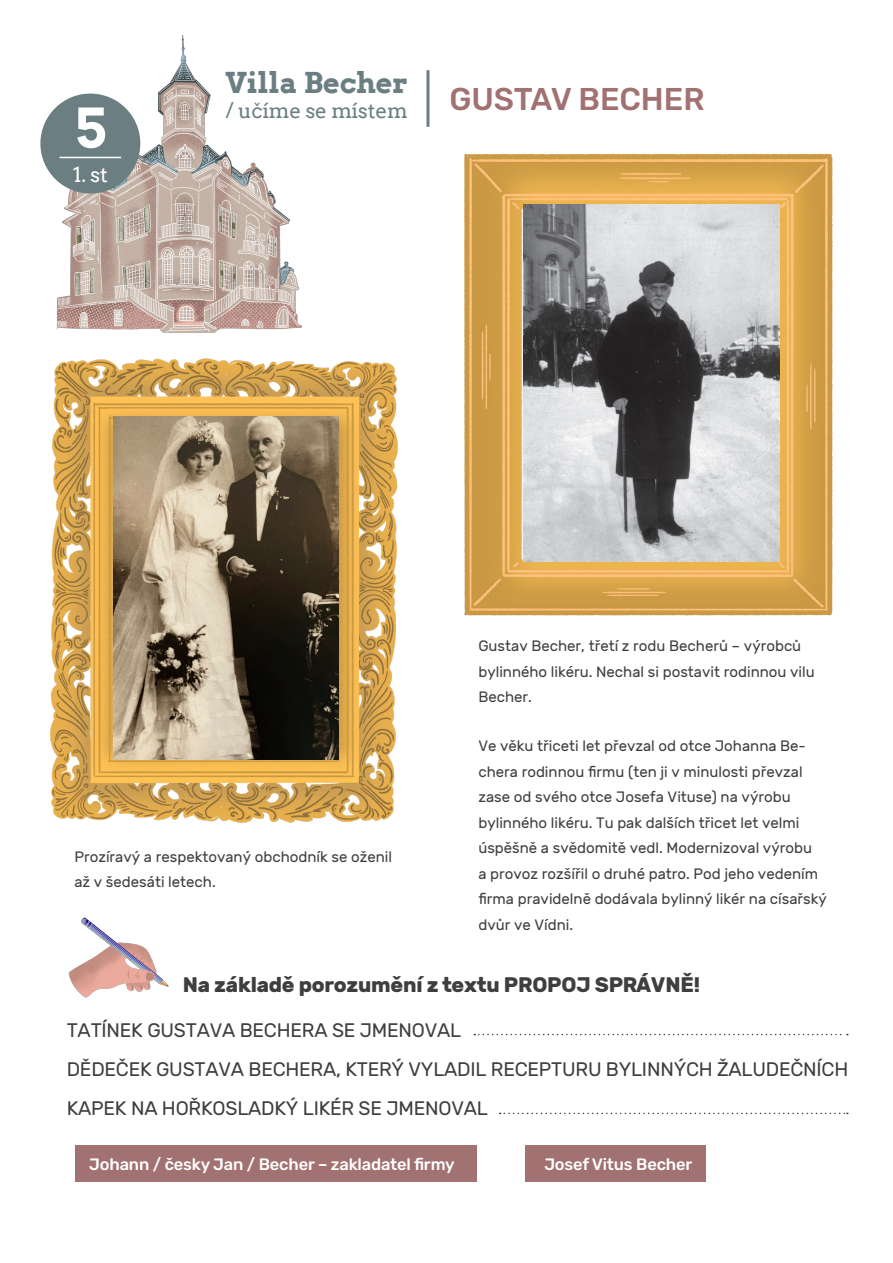
<style>
.page{position:relative;width:893px;height:1263px;background:#fff}
.page>*{position:absolute;margin:0;border:0;box-sizing:border-box;transform-origin:0 0}
.t1{font:700 54px "Arvo";color:#fff}
.t2{font:500 31.5px "Rubik";color:#a27171}
.t3{font:700 28.8px "Arvo";color:#6b7f83}
.t4{font:700 21px "Rubik";letter-spacing:-.01em;color:#3e3e3f}
.t5{font:21px "Arvo";color:#fff}
.t6{font:20.85px "Arvo";letter-spacing:-.01em;color:#6b7f83}
.t7{font:19.5px/39px "Rubik";letter-spacing:-.01em;color:#3e3e3f}
.t8{font:500 16.5px "Rubik";letter-spacing:-.01em;color:#fff}
.t9{font:15px/25.5px "Rubik";color:#3e3e3f}
</style>
<div class="page">
<div style="left:75px;top:1146px;width:402px;height:36px;background:#a27171"></div>
<div style="left:526px;top:1146px;width:180px;height:36px;background:#a27171"></div>
<img style="left:48px;top:35px;width:254px;height:292px">
<img style="left:464px;top:153px;width:369px;height:463px">
<img style="left:523px;top:205px;width:256px;height:356px">
<div style="left:40px;top:94px;width:100px;height:99px;background:#6b7f83;border-radius:50%"></div>
<hr style="left:60px;top:157px;width:61px;height:1px;background:#fff">
<svg style="left:474px;top:1034px;width:374px;height:1px"></svg>
<svg style="left:500px;top:1113px;width:348px;height:1px"></svg>
<img style="left:68px;top:917px;width:101px;height:81px">
<img style="left:50px;top:327px;width:348px;height:496px">
<img style="left:114px;top:417px;width:224px;height:343px">
<hr style="left:426px;top:70px;width:3px;height:57px;background:#6b7f83">
<p class="t1" style="left:74px;top:94px;width:33px">5</p>
<p class="t5" style="left:73px;top:162px;width:37px">1. st</p>
<p class="t3" style="left:225px;top:65px;width:184px">Villa Becher</p>
<p class="t6" style="left:225px;top:98px;width:184px">/ učíme se místem</p>
<p class="t2" style="left:449px;top:76px;width:257px">GUSTAV BECHER</p>
<p class="t9" style="left:74px;top:844px;width:319px">Prozíravý a respektovaný obchodník se oženil až v šedesáti letech.</p>
<p class="t9" style="left:478px;top:634px;width:338px">Gustav Becher, třetí z rodu Becherů – výrobců bylinného likéru. Nechal si postavit rodinnou vilu<br>Becher.</p>
<p class="t9" style="left:478px;top:734px;width:350px">Ve věku třiceti let převzal od otce Johanna Be&shy;chera rodinnou firmu (ten ji v minulosti převzal zase od svého otce Josefa Vituse) na výrobu bylinného likéru. Tu pak dalších třicet let velmi úspěšně a svědomitě vedl. Modernizoval výrobu<br>a provoz rozšířil o druhé patro. Pod jeho vedením firma pravidelně dodávala bylinný likér na císařský dvůr ve Vídni.</p>
<p class="t4" style="left:183px;top:972px;width:519px">Na základě porozumění z textu PROPOJ SPRÁVNĚ!</p>
<p class="t7" style="left:67px;top:1011px;width:396px">TATÍNEK GUSTAVA BECHERA SE JMENOVAL</p>
<p class="t7" style="left:67px;top:1050px;width:783px">DĚDEČEK GUSTAVA BECHERA, KTERÝ VYLADIL RECEPTURU BYLINNÝCH ŽALUDEČNÍCH<br>KAPEK NA HOŘKOSLADKÝ LIKÉR SE JMENOVAL</p>
<p class="t8" style="left:89px;top:1152px;width:367px">Johann / česky Jan / Becher – zakladatel firmy</p>
<p class="t8" style="left:544px;top:1152px;width:150px">Josef Vitus Becher</p>
</div>
